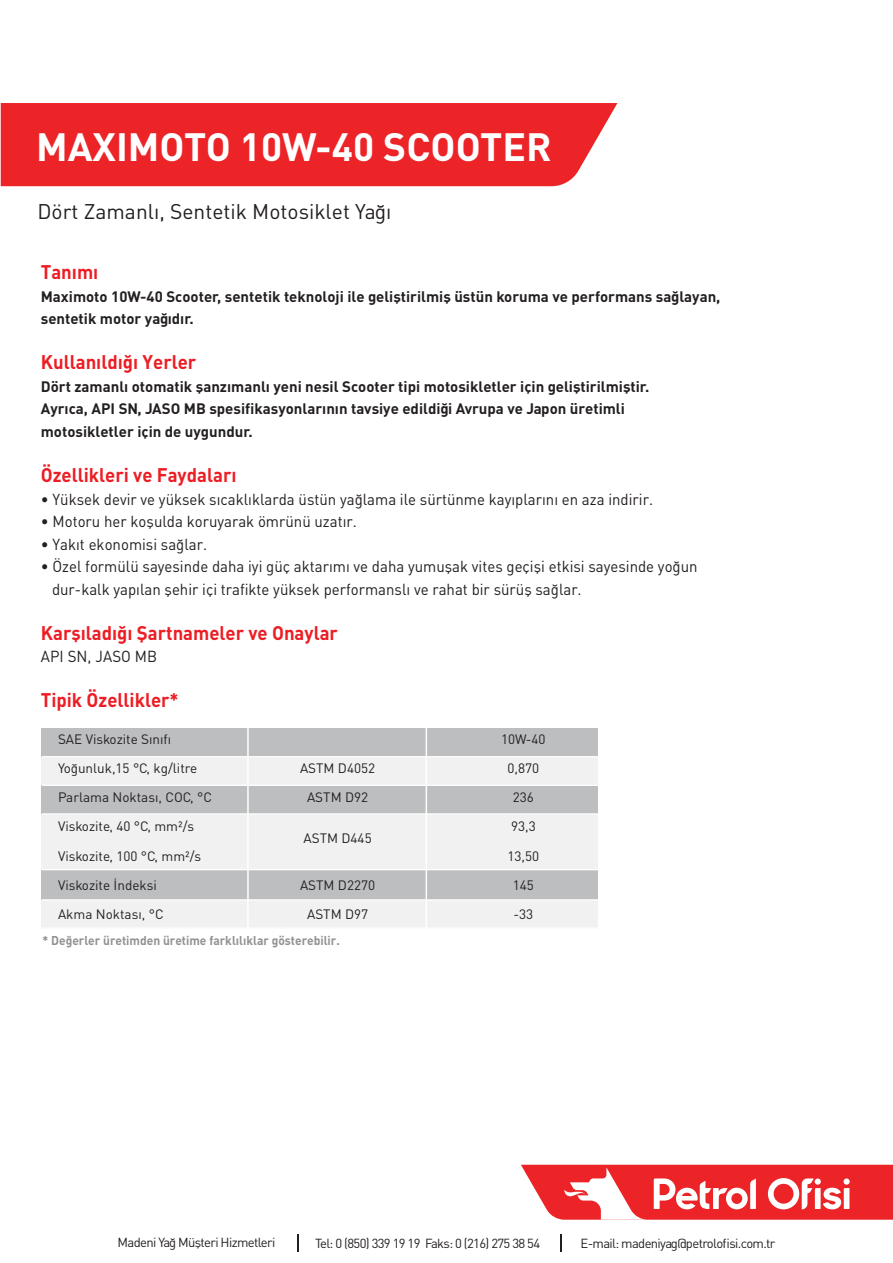
<style>
.page{position:relative;width:893px;height:1263px;background:#fff}
.page>*{position:absolute;margin:0;border:0;box-sizing:border-box;transform-origin:0 0}
.t1{font:39px "DINT Bold Tr";color:#fff}
.t2{font:21px "DIN Tr";color:#231f20}
.t3{font:19.5px "DINT Bold Tr";color:#ed1d24;scale:.95 1}
.t4{font:15.75px/22.5px "DIN Tr";color:#231f20;scale:.95 1}
.t5{font:15px/22.5px "DINT Bold Tr";color:#231f20}
.t6{font:13.5px "DIN Tr";color:#231f20}
.t7{font:13.05px "DIN Tr";letter-spacing:-.05em;color:#231f20}
.t8{font:12.6px "DINT Bold Tr";color:#929191;scale:.95 1}
</style>
<div class="page">
<div style="left:42px;top:728px;width:556px;height:29px;background:#bcbec0"></div>
<div style="left:42px;top:757px;width:556px;height:28px;background:#f1f1f2"></div>
<div style="left:42px;top:785px;width:556px;height:29px;background:#bcbec0"></div>
<div style="left:42px;top:814px;width:556px;height:56px;background:#f1f1f2"></div>
<div style="left:42px;top:870px;width:556px;height:30px;background:#bcbec0"></div>
<div style="left:42px;top:900px;width:556px;height:28px;background:#f1f1f2"></div>
<hr style="left:247px;top:728px;width:2px;height:201px;background:#fff">
<hr style="left:42px;top:756px;width:556px;height:1px;background:#fff">
<hr style="left:42px;top:785px;width:556px;height:1px;background:#fff">
<hr style="left:42px;top:813px;width:556px;height:1px;background:#fff">
<hr style="left:42px;top:899px;width:556px;height:1px;background:#fff">
<hr style="left:42px;top:869px;width:556px;height:1px;background:#fff">
<hr style="left:42px;top:927px;width:556px;height:2px;background:#fff">
<hr style="left:426px;top:728px;width:1px;height:201px;background:#fff">
<svg style="left:297px;top:1234px;width:1px;height:18px"></svg>
<svg style="left:560px;top:1234px;width:2px;height:18px"></svg>
<div style="left:1px;top:103px;width:616px;height:83px;background:#ec2427"></div>
<svg style="left:521px;top:1165px;width:372px;height:55px"></svg>
<h1 class="t1" style="left:36px;top:121px;width:517px">MAXIMOTO 10W-40 SCOOTER</h1>
<h2 class="t2" style="left:37px;top:198px;width:356px">Dört Zamanlı, Sentetik Motosiklet Yağı</h2>
<p class="t3" style="left:41px;top:260px;width:62px">Tanımı</p>
<p class="t5" style="left:41px;top:285px;width:681px">Maximoto 10W-40 Scooter, sentetik teknoloji ile geliştirilmiş üstün koruma ve performans sağlayan, sentetik motor yağıdır.</p>
<p class="t3" style="left:41px;top:350px;width:165px">Kullanıldığı Yerler</p>
<p class="t5" style="left:41px;top:375px;width:610px">Dört zamanlı otomatik şanzımanlı yeni nesil Scooter tipi motosikletler için geliştirilmiştir.<br>Ayrıca, API SN, JASO MB spesifikasyonlarının tavsiye edildiği Avrupa ve Japon üretimli motosikletler için de uygundur.</p>
<p class="t3" style="left:41px;top:462px;width:207px">Özellikleri ve Faydaları</p>
<p class="t4" style="left:41px;top:487px;width:646px">• Yüksek devir ve yüksek sıcaklıklarda üstün yağlama ile sürtünme kayıplarını en aza indirir.</p>
<p class="t4" style="left:41px;top:510px;width:334px">• Motoru her koşulda koruyarak ömrünü uzatır.</p>
<p class="t4" style="left:41px;top:532px;width:177px">• Yakıt ekonomisi sağlar.</p>
<p class="t4" style="left:52px;top:555px;width:681px;text-indent:-11px">• Özel formülü sayesinde daha iyi güç aktarımı ve daha yumuşak vites geçişi etkisi sayesinde yoğun dur-kalk yapılan şehir içi trafikte yüksek performanslı ve rahat bir sürüş sağlar.</p>
<p class="t3" style="left:41px;top:620px;width:314px">Karşıladığı Şartnameler ve Onaylar</p>
<p class="t4" style="left:41px;top:645px;width:124px">API SN, JASO MB</p>
<p class="t3" style="left:41px;top:687px;width:147px">Tipik Özellikler*</p>
<p class="t6" style="left:58px;top:730px;width:115px">SAE Viskozite Sınıfı</p>
<p class="t6" style="left:501px;top:730px;width:46px">10W-40</p>
<p class="t6" style="left:58px;top:759px;width:141px">Yoğunluk,15 °C, kg/litre</p>
<p class="t6" style="left:300px;top:759px;width:77px">ASTM D4052</p>
<p class="t6" style="left:507px;top:759px;width:33px">0,870</p>
<p class="t6" style="left:58px;top:789px;width:155px">Parlama Noktası, COC, °C</p>
<p class="t6" style="left:307px;top:789px;width:63px">ASTM D92</p>
<p class="t6" style="left:513px;top:789px;width:23px">236</p>
<p class="t6" style="left:58px;top:818px;width:138px">Viskozite, 40 °C, mm²/s</p>
<p class="t6" style="left:304px;top:830px;width:70px">ASTM D445</p>
<p class="t6" style="left:511px;top:818px;width:26px">93,3</p>
<p class="t6" style="left:58px;top:847px;width:145px">Viskozite, 100 °C, mm²/s</p>
<p class="t6" style="left:507px;top:847px;width:33px">13,50</p>
<p class="t6" style="left:58px;top:876px;width:100px">Viskozite İndeksi</p>
<p class="t6" style="left:300px;top:876px;width:77px">ASTM D2270</p>
<p class="t6" style="left:513px;top:876px;width:23px">145</p>
<p class="t6" style="left:58px;top:906px;width:107px">Akma Noktası, °C</p>
<p class="t6" style="left:307px;top:906px;width:63px">ASTM D97</p>
<p class="t6" style="left:513px;top:906px;width:21px">-33</p>
<p class="t8" style="left:43px;top:932px;width:314px">* Değerler üretimden üretime farklılıklar gösterebilir.</p>
<p class="t7" style="left:118px;top:1234px;width:159px">Madeni Yağ Müşteri Hizmetleri</p>
<p class="t7" style="left:315px;top:1235px;width:226px">Tel: 0 (850) 339 19 19 Faks: 0 (216) 275 38 54</p>
<p class="t7" style="left:580px;top:1235px;width:196px">E-mail: madeniyag@petrolofisi.com.tr</p>
</div>
